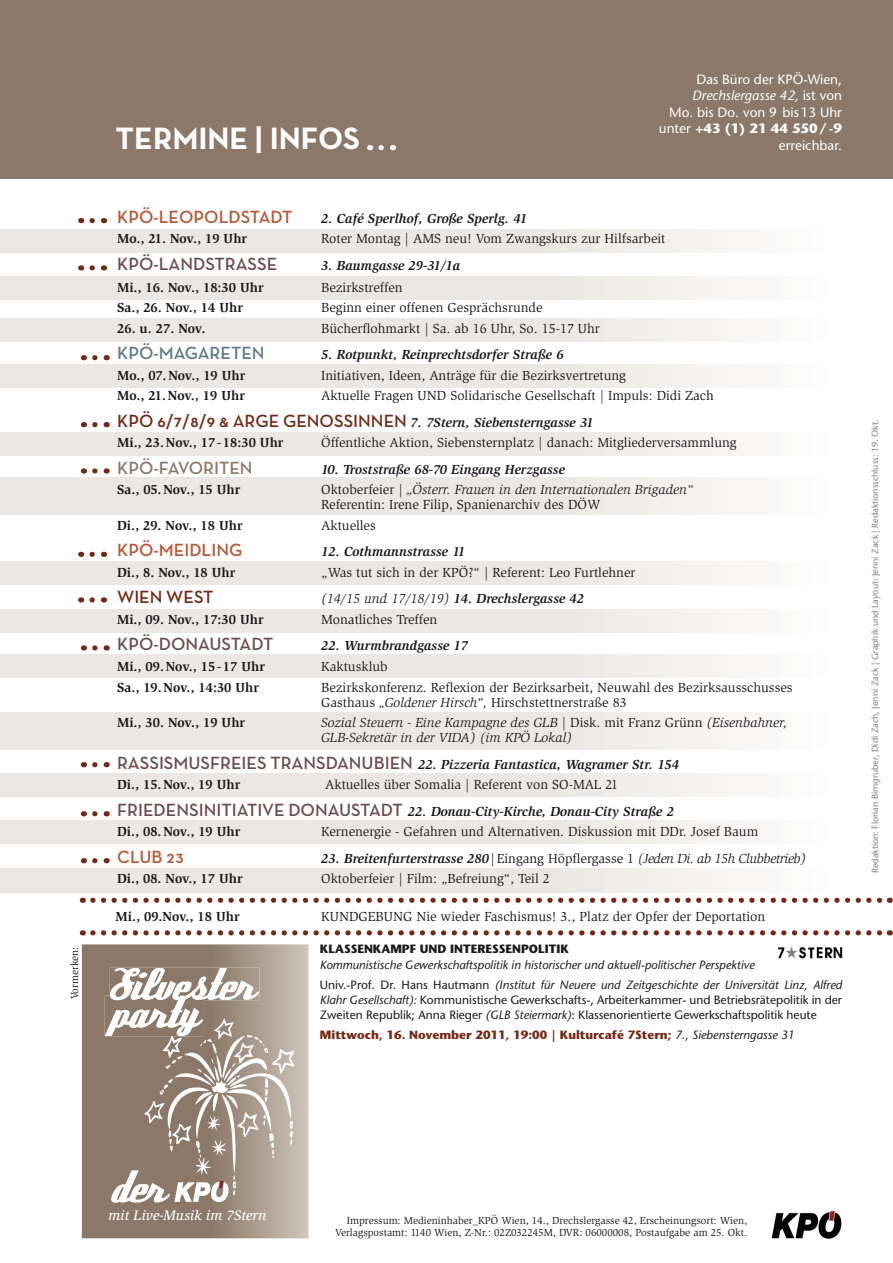
<style>
.page{position:relative;width:893px;height:1263px;background:#fff}
.page>*{position:absolute;margin:0;border:0;box-sizing:border-box;transform-origin:0 0}
.t1{font:700 31.5px "Neutra Text TF";color:#fff}
.t2{font:18px "Neutra Text TF Demi SC";color:#b65635}
.t3{font:18px "Neutra Text TF Demi SC";color:#6d4b4d}
.t4{font:18px "Neutra Text TF Demi SC";color:#5e7885}
.t5{font:18px "Neutra Text TF Demi SC";color:#8b7868}
.t6{font:18px "Neutra Text TF Demi SC";color:#732914}
.t7{font:italic 500 14.25px "Slimbach LT";color:#fff}
.t8{font:13.5px/26.5px "Slimbach LT";color:#1a181b}
.t9{font:italic 700 13.5px/20.5px "Slimbach LT";color:#1a181b}
.t10{font:700 13.5px "Slimbach LT";color:#1a181b}
.t11{font:italic 13.5px/15px "Slimbach LT";color:#1a181b}
.t12{font:13.5px/16.5px "Stone Sans LT";color:#fff;text-align:right}
.t13{font:12px/15px "Stone Sans LT";color:#1a181b}
.t14{font:italic 12px/19px "Stone Sans LT";color:#1a181b}
.t15{font:700 12px "Stone Sans LT";color:#732914}
.t16{font:700 12px "Stone Sans LT";color:#1a181b}
.t17{font:10.5px/12.6px "Slimbach LT";color:#1a181b;text-align:right}
.t18{font:9px "Stone Sans LT";color:#838486}
.s1{font-style:italic}
.s2{font-weight:700}
.s3{font-family:"Neutra Text TF Demi SC";font-size:18px;color:#732914}
.s4{font-weight:700;font-style:italic}
.s5{font-weight:400}
.s6{font-style:normal}
.s7{font-family:"Neutra Text TF Demi SC";font-weight:400;font-style:normal;font-size:18px;color:#6d4b4d}
.s8{font-family:"Neutra Text TF Demi SC";font-size:18px;color:#6d4b4d}
.s9{font-weight:400;font-style:normal}
.s10{font-weight:400;font-style:italic;color:#1a181b}
</style>
<div class="page">
<div style="left:0;top:229px;width:893px;height:24px;background:linear-gradient(to right,#e6e1dd,#f9f8f7)"></div>
<div style="left:0;top:820px;width:893px;height:24px;background:linear-gradient(to right,#e6e1dd,#f9f8f6)"></div>
<div style="left:0;top:869px;width:893px;height:23px;background:linear-gradient(to right,#e6e1dd,#f9f8f6)"></div>
<div style="left:0;top:609px;width:893px;height:23px;background:linear-gradient(to right,#e6e1dd,#f9f8f6)"></div>
<div style="left:0;top:655px;width:893px;height:23px;background:linear-gradient(to right,#e6e1dd,#f9f8f6)"></div>
<div style="left:0;top:773px;width:893px;height:24px;background:linear-gradient(to right,#e6e1dd,#f9f8f6)"></div>
<div style="left:0;top:562px;width:893px;height:23px;background:linear-gradient(to right,#e6e1dd,#f9f8f6)"></div>
<div style="left:0;top:478px;width:893px;height:37px;background:linear-gradient(to right,#e6e1dd,#f9f8f6)"></div>
<div style="left:0;top:712px;width:893px;height:38px;background:linear-gradient(to right,#e6e1dd,#f9f8f6)"></div>
<div style="left:0;top:318px;width:893px;height:24px;background:linear-gradient(to right,#e6e1dd,#f9f8f6)"></div>
<div style="left:0;top:276px;width:893px;height:23px;background:linear-gradient(to right,#e6e1dd,#f9f8f6)"></div>
<div style="left:0;top:364px;width:893px;height:23px;background:linear-gradient(to right,#e6e1dd,#f9f8f6)"></div>
<div style="left:0;top:432px;width:893px;height:23px;background:linear-gradient(to right,#e6e1dd,#f9f8f6)"></div>
<div style="left:0;top:0;width:893px;height:179px;background:#8b7868"></div>
<svg style="left:95px;top:858px;width:3px;height:5px"></svg>
<svg style="left:95px;top:645px;width:3px;height:5px"></svg>
<svg style="left:95px;top:762px;width:3px;height:5px"></svg>
<svg style="left:95px;top:811px;width:3px;height:5px"></svg>
<svg style="left:92px;top:552px;width:12px;height:5px"></svg>
<svg style="left:92px;top:597px;width:12px;height:5px"></svg>
<svg style="left:95px;top:468px;width:3px;height:6px"></svg>
<svg style="left:95px;top:422px;width:3px;height:5px"></svg>
<svg style="left:95px;top:355px;width:3px;height:5px"></svg>
<svg style="left:92px;top:265px;width:12px;height:5px"></svg>
<svg style="left:92px;top:218px;width:12px;height:5px"></svg>
<svg style="left:381px;top:145px;width:12px;height:5px"></svg>
<img style="left:771px;top:1211px;width:71px;height:27px">
<img style="left:777px;top:947px;width:66px;height:12px">
<svg style="left:93px;top:898px;width:797px;height:5px"></svg>
<svg style="left:93px;top:930px;width:797px;height:5px"></svg>
<svg style="left:82px;top:944px;width:227px;height:294px;background:#9c8b7d"></svg>
<img style="left:110px;top:968px;width:149px;height:32px">
<img style="left:105px;top:996px;width:98px;height:40px">
<img style="left:110px;top:996px;width:93px;height:4px">
<img style="left:111px;top:1170px;width:59px;height:33px">
<svg style="left:144px;top:1018px;width:151px;height:184px;background:#ada094"></svg>
<p class="t17" style="left:68px;top:999px;width:54px;rotate:-90deg">Vormerken:</p>
<h1 class="t1" style="left:116px;top:118px;width:246px">TERMINE | INFOS</h1>
<p class="t12" style="left:659px;top:71px;width:184px">Das Büro der KPÖ-Wien,<br><span class="s1">Drechslergasse 42,</span> ist von<br>Mo. bis Do. von 9 bis 13 Uhr unter <span class="s2">+43 (1) 21 44 550 / -9</span></p>
<p class="t12" style="left:779px;top:137px;width:65px">erreichbar.</p>
<h2 class="t2" style="left:117px;top:206px;width:177px">KPÖ-LEOPOLDSTADT</h2>
<p class="t9" style="left:321px;top:208px;width:207px">2. Café Sperlhof, Große Sperlg. 41</p>
<p class="t10" style="left:117px;top:231px;width:132px">Mo., 21. Nov., 19 Uhr</p>
<p class="t8" style="left:321px;top:226px;width:346px">Roter Montag | AMS neu! Vom Zwangskurs zur Hilfsarbeit</p>
<h2 class="t3" style="left:117px;top:253px;width:162px">KPÖ-LANDSTRASSE</h2>
<p class="t9" style="left:321px;top:255px;width:141px">3. Baumgasse 29-31/1a</p>
<p class="t10" style="left:117px;top:279px;width:148px">Mi., 16. Nov., 18:30 Uhr</p>
<p class="t8" style="left:321px;top:274px;width:83px">Bezirkstreffen</p>
<p class="t10" style="left:117px;top:300px;width:127px">Sa., 26. Nov., 14 Uhr</p>
<p class="t8" style="left:321px;top:295px;width:223px">Beginn einer offenen Gesprächsrunde</p>
<p class="t10" style="left:117px;top:320px;width:90px">26. u. 27. Nov.</p>
<p class="t8" style="left:321px;top:315px;width:280px">Bücherflohmarkt | Sa. ab 16 Uhr, So. 15-17 Uhr</p>
<h2 class="t4" style="left:117px;top:342px;width:149px">KPÖ-MAGARETEN</h2>
<p class="t9" style="left:321px;top:345px;width:244px">5. Rotpunkt, Reinprechtsdorfer Straße 6</p>
<p class="t10" style="left:117px;top:367px;width:130px">Mo., 07. Nov., 19 Uhr</p>
<p class="t8" style="left:321px;top:362px;width:306px">Initiativen, Ideen, Anträge für die Bezirksvertretung</p>
<p class="t10" style="left:117px;top:388px;width:129px">Mo., 21. Nov., 19 Uhr</p>
<p class="t8" style="left:117px;top:383px;width:598px;text-indent:204px">Aktuelle Fragen UND Solidarische Gesellschaft | Impuls: Didi Zach<br><span class="s3">KPÖ 6/7/8/9 &amp; ARGE GENOSSINNEN</span> <span class="s4">7. 7Stern, Siebensterngasse 31</span></p>
<p class="t10" style="left:117px;top:435px;width:168px">Mi., 23. Nov., 17 - 18:30 Uhr</p>
<p class="t8" style="left:321px;top:430px;width:417px">Öffentliche Aktion, Siebensternplatz | danach: Mitgliederversammlung</p>
<h2 class="t5" style="left:117px;top:457px;width:137px">KPÖ-FAVORITEN</h2>
<p class="t9" style="left:321px;top:459px;width:245px">10. Troststraße 68-70 Eingang Herzgasse</p>
<p class="t10" style="left:117px;top:482px;width:125px">Sa., 05. Nov., 15 Uhr</p>
<p class="t8" style="left:321px;top:482px;width:373px;line-height:15px">Oktoberfeier | <span class="s1">„Österr. Frauen in den Internationalen Brigaden“<br></span>Referentin: Irene Filip, Spanienarchiv des DÖW</p>
<p class="t10" style="left:117px;top:517px;width:127px">Di., 29. Nov., 18 Uhr</p>
<p class="t8" style="left:321px;top:512px;width:56px">Aktuelles</p>
<h2 class="t2" style="left:117px;top:539px;width:127px">KPÖ-MEIDLING</h2>
<p class="t9" style="left:321px;top:542px;width:145px">12. Cothmannstrasse 11</p>
<p class="t10" style="left:117px;top:564px;width:120px">Di., 8. Nov., 18 Uhr</p>
<p class="t8" style="left:321px;top:559px;width:316px">„Was tut sich in der KPÖ?“ | Referent: Leo Furtlehner</p>
<h2 class="t6" style="left:117px;top:586px;width:98px">WIEN WEST</h2>
<p class="t9" style="left:321px;top:589px;width:264px"><span class="s5">(14/15 und 17/18/19)</span> 14. Drechslergasse 42</p>
<p class="t10" style="left:117px;top:611px;width:148px">Mi., 09. Nov., 17:30 Uhr</p>
<p class="t8" style="left:321px;top:606px;width:118px">Monatliches Treffen</p>
<h2 class="t3" style="left:117px;top:633px;width:158px">KPÖ-DONAUSTADT</h2>
<p class="t9" style="left:321px;top:636px;width:148px">22. Wurmbrandgasse 17</p>
<p class="t10" style="left:117px;top:658px;width:150px">Mi., 09. Nov., 15 - 17 Uhr</p>
<p class="t8" style="left:321px;top:653px;width:68px">Kaktusklub</p>
<p class="t10" style="left:117px;top:679px;width:144px">Sa., 19. Nov., 14:30 Uhr</p>
<p class="t8" style="left:321px;top:679px;width:473px;line-height:15px">Bezirkskonferenz. Reflexion der Bezirksarbeit, Neuwahl des Bezirksausschusses<br>Gasthaus <span class="s1">„Goldener Hirsch“,</span> Hirschstettnerstraße 83</p>
<p class="t10" style="left:117px;top:714px;width:130px">Mi., 30. Nov., 19 Uhr</p>
<p class="t11" style="left:321px;top:715px;width:467px">Sozial Steuern - Eine Kampagne des GLB | <span class="s6">Disk. mit Franz Grünn</span> (Eisenbahner,<br>GLB-Sekretär in der VIDA) (im KPÖ Lokal)</p>
<p class="t9" style="left:117px;top:754px;width:563px"><span class="s7">RASSISMUSFREIES TRANSDANUBIEN</span> 22. Pizzeria Fantastica, Wagramer Str. 154<br><span class="s6">Di., 15. Nov., 19 Uhr</span></p>
<p class="t8" style="left:117px;top:771px;width:558px;text-indent:208px">Aktuelles über Somalia | Referent von SO-MAL 21<br><span class="s8">FRIEDENSINITIATIVE DONAUSTADT</span> <span class="s4">22. Donau-City-Kirche, Donau-City Straße 2</span></p>
<p class="t10" style="left:117px;top:823px;width:125px">Di., 08. Nov., 19 Uhr</p>
<p class="t8" style="left:321px;top:818px;width:438px">Kernenergie - Gefahren und Alternativen. Diskussion mit DDr. Josef Baum</p>
<h2 class="t2" style="left:117px;top:845px;width:68px">CLUB 23</h2>
<p class="t9" style="left:321px;top:848px;width:487px">23. Breitenfurterstrasse 280 <span class="s9">| Eingang Höpflergasse 1</span> <span class="s5">(Jeden Di. ab 15h Clubbetrieb)</span></p>
<p class="t10" style="left:117px;top:870px;width:127px">Di., 08. Nov., 17 Uhr</p>
<p class="t8" style="left:321px;top:865px;width:230px">Oktoberfeier | Film: „Befreiung“, Teil 2</p>
<p class="t10" style="left:116px;top:909px;width:126px">Mi., 09.Nov., 18 Uhr</p>
<p class="t8" style="left:321px;top:904px;width:445px">KUNDGEBUNG Nie wieder Faschismus! 3., Platz der Opfer der Deportation</p>
<p class="t16" style="left:320px;top:942px;width:250px">KLASSENKAMPF UND INTERESSENPOLITIK</p>
<p class="t14" style="left:320px;top:956px;width:524px">Kommunistische Gewerkschaftspolitik in historischer und aktuell-politischer Perspektive<br><span class="s6">Univ.-Prof. Dr. Hans Hautmann</span> (Institut für Neuere und Zeitgeschichte der Universität Linz, Alfred</p>
<p class="t13" style="left:320px;top:992px;width:524px"><span class="s1">Klahr Gesellschaft):</span> Kommunistische Gewerkschafts-, Arbeiterkammer- und Betriebsrätepolitik in der<br>Zweiten Republik; Anna Rieger <span class="s1">(GLB Steiermark)</span>: Klassenorientierte Gewerkschaftspolitik heute</p>
<p class="t15" style="left:320px;top:1028px;width:476px">Mittwoch, 16. November 2011, 19:00 | Kulturcafé 7Stern; <span class="s10">7., Siebensterngasse 31</span></p>
<p class="t18" style="left:869px;top:873px;width:455px;rotate:-90deg">Redaktion: Florian Birngruber, Didi Zach, Jenni Zack | Graphik und Layout: Jenni Zack | Redaktionsschluss: 19. Okt.</p>
<p class="t7" style="left:108px;top:1206px;width:160px">mit Live-Musik im 7Stern</p>
<p class="t17" style="left:335px;top:1214px;width:414px">Impressum: Medieninhaber_KPÖ Wien, 14., Drechslergasse 42, Erscheinungsort: Wien,<br>Verlagspostamt: 1140 Wien, Z-Nr.: 02Z032245M, DVR: 06000008, Postaufgabe am 25. Okt.</p>
</div>
